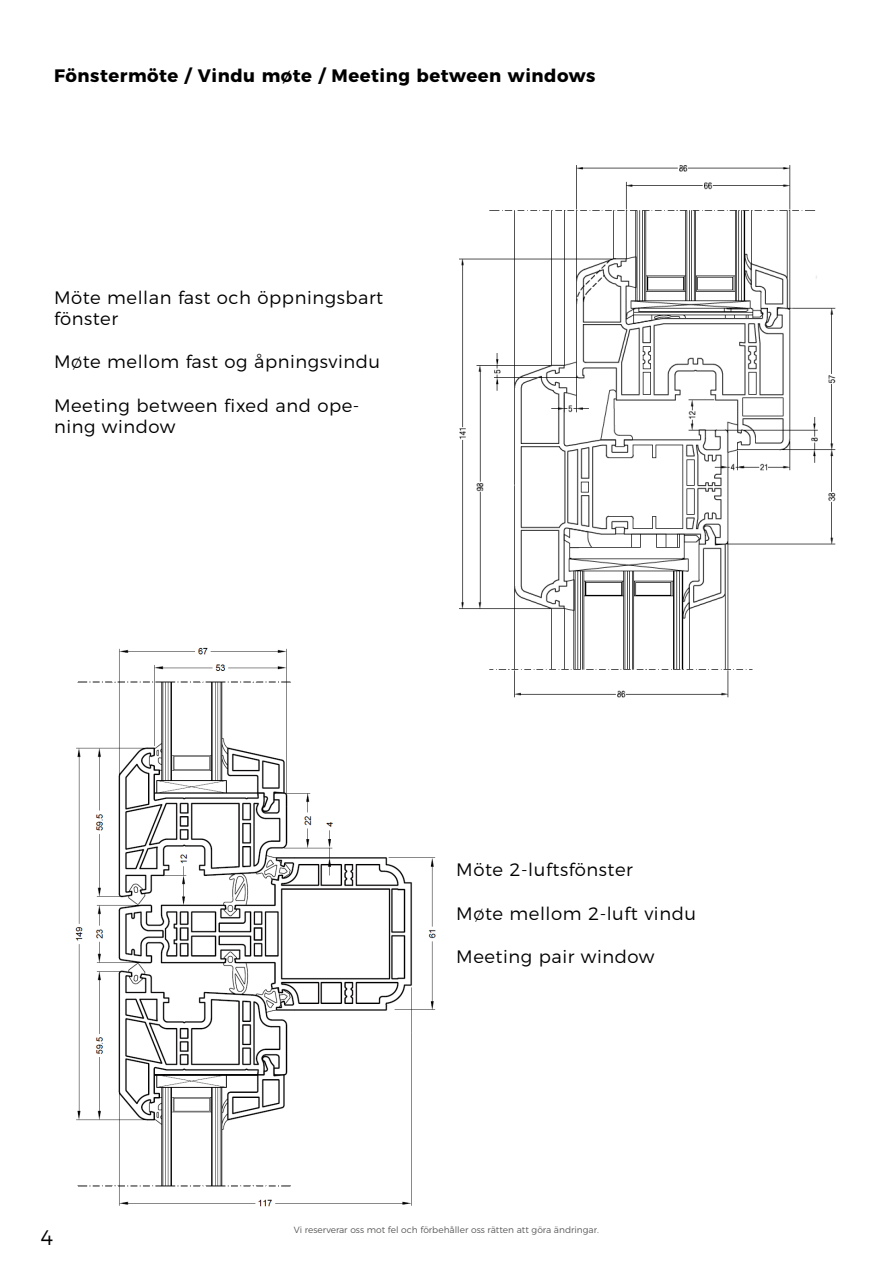
<style>
.page{position:relative;width:893px;height:1263px;background:#fff}
.page>*{position:absolute;margin:0;border:0;box-sizing:border-box;transform-origin:0 0}
.t1{font:300 21px "Montserrat";color:#000}
.t2{font:300 18px/21.6px "Montserrat";letter-spacing:.03em;color:#000}
.t3{font:700 18px "Montserrat";letter-spacing:.03em;color:#000}
.t4{font:300 9px "Montserrat";color:#575756}
</style>
<div class="page">
<img style="left:459px;top:165px;width:377px;height:533px">
<img style="left:75px;top:647px;width:361px;height:560px">
<p class="t3" style="left:54px;top:61px;width:543px">Fönstermöte / Vindu møte / Meeting between windows</p>
<p class="t2" style="left:54px;top:285px;width:331px">Möte mellan fast och öppningsbart fönster</p>
<p class="t2" style="left:54px;top:350px;width:328px">Møte mellom fast og åpningsvindu</p>
<p class="t2" style="left:54px;top:393px;width:307px">Meeting between fixed and ope&shy;ning window</p>
<p class="t2" style="left:456px;top:858px;width:178px">Möte 2-luftsfönster</p>
<p class="t2" style="left:456px;top:901px;width:241px">Møte mellom 2-luft vindu</p>
<p class="t2" style="left:456px;top:944px;width:200px">Meeting pair window</p>
<p class="t1" style="left:41px;top:1221px;width:14px">4</p>
<p class="t4" style="left:294px;top:1223px;width:307px">Vi reserverar oss mot fel och förbehåller oss rätten att göra ändringar.</p>
</div>
